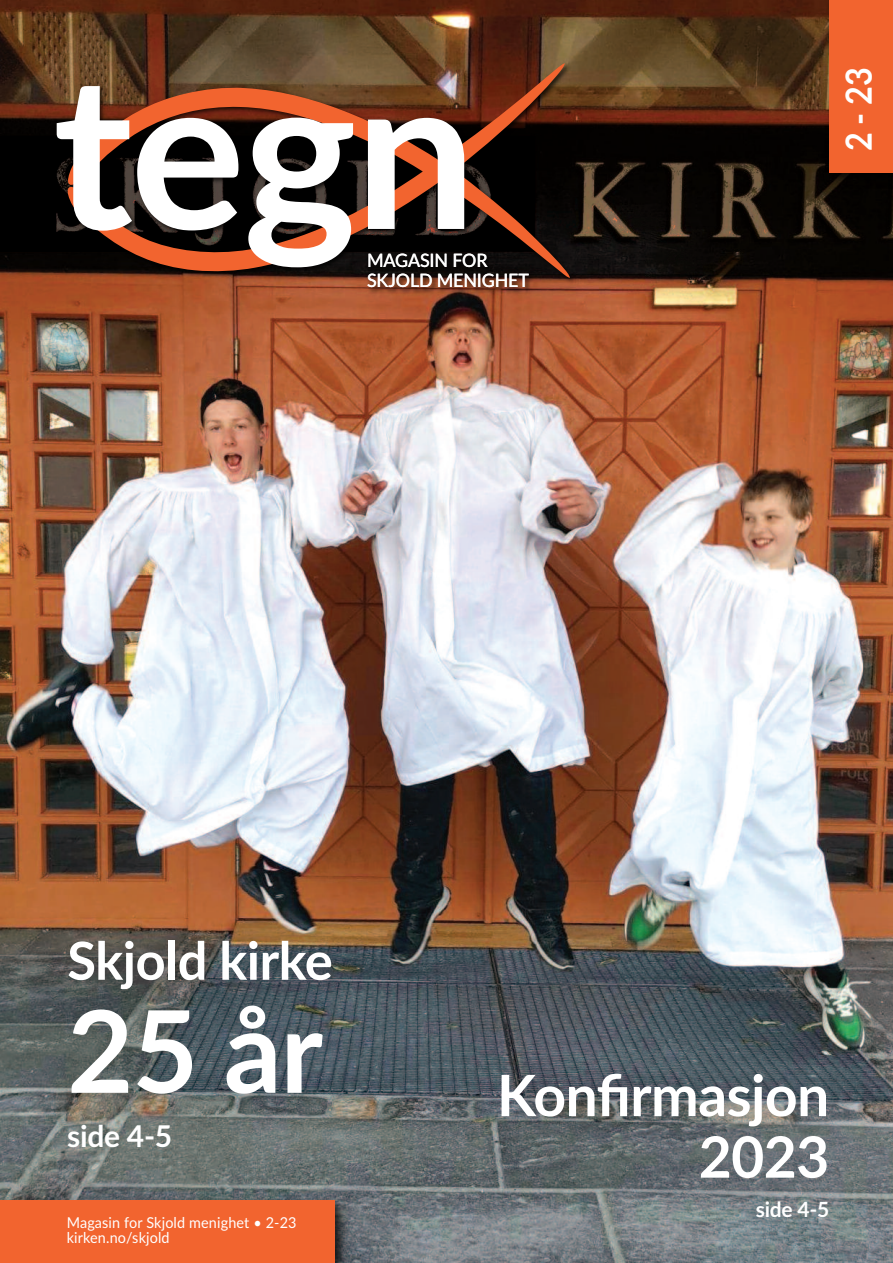
<style>
.page{position:relative;width:893px;height:1263px;background:#fff}
.page>*{position:absolute;margin:0;border:0;box-sizing:border-box;transform-origin:0 0}
.t1{font:700 213.3px "Lato";color:#fff}
.t2{font:700 114px "Lato";color:#fff}
.t3{font:700 57px/61.5px "Lato";letter-spacing:-.01em;color:#fff;text-align:right}
.t4{font:700 52.5px "Lato";letter-spacing:-.01em;color:#fff}
.t5{font:700 36px "Lato";color:#fff;scale:.9 1}
.t6{font:700 30px "Lato";color:#fff}
.t7{font:700 21px "Lato";color:#fff}
.t8{font:500 18.6px/20.4px "Lato";letter-spacing:-.01em;color:#fff;scale:.96 1}
.t9{font:15px/15px "Lato";letter-spacing:.01em;color:#fff;scale:.96 1}
</style>
<div class="page">
<img style="left:0;top:0;width:893px;height:1263px">
<img style="left:823px;top:0;width:70px;height:191px">
<div style="left:829px;top:0;width:64px;height:172px;background:#f2642f"></div>
<img style="left:0;top:1194px;width:353px;height:69px">
<div style="left:0;top:1200px;width:334px;height:63px;background:#f2642f"></div>
<img style="left:38px;top:55px;width:610px;height:317px">
<svg style="left:67px;top:63px;width:503px;height:215px;background:#462313"></svg>
<img style="left:7px;top:906px;width:885px;height:300px">
<h1 class="t1" style="left:53px;top:-6px;width:425px">tegn</h1>
<p class="t8" style="left:367px;top:249px;width:170px">MAGASIN FOR<br>SKJOLD MENIGHET</p>
<h3 class="t5" style="left:838px;top:151px;width:95px;rotate:-90deg">2-23</h3>
<h3 class="t4" style="left:67px;top:931px;width:267px">Skjold kirke</h3>
<h2 class="t2" style="left:67px;top:987px;width:257px">25 år</h2>
<h3 class="t6" style="left:67px;top:1119px;width:107px">side 4-5</h3>
<p class="t9" style="left:67px;top:1215px;width:241px">Magasin for Skjold menighet • 2-23 kirken.no/skjold</p>
<h3 class="t3" style="left:497px;top:1066px;width:334px">Konfirmasjon<br>2023</h3>
<h3 class="t7" style="left:756px;top:1197px;width:75px">side 4-5</h3>
</div>
